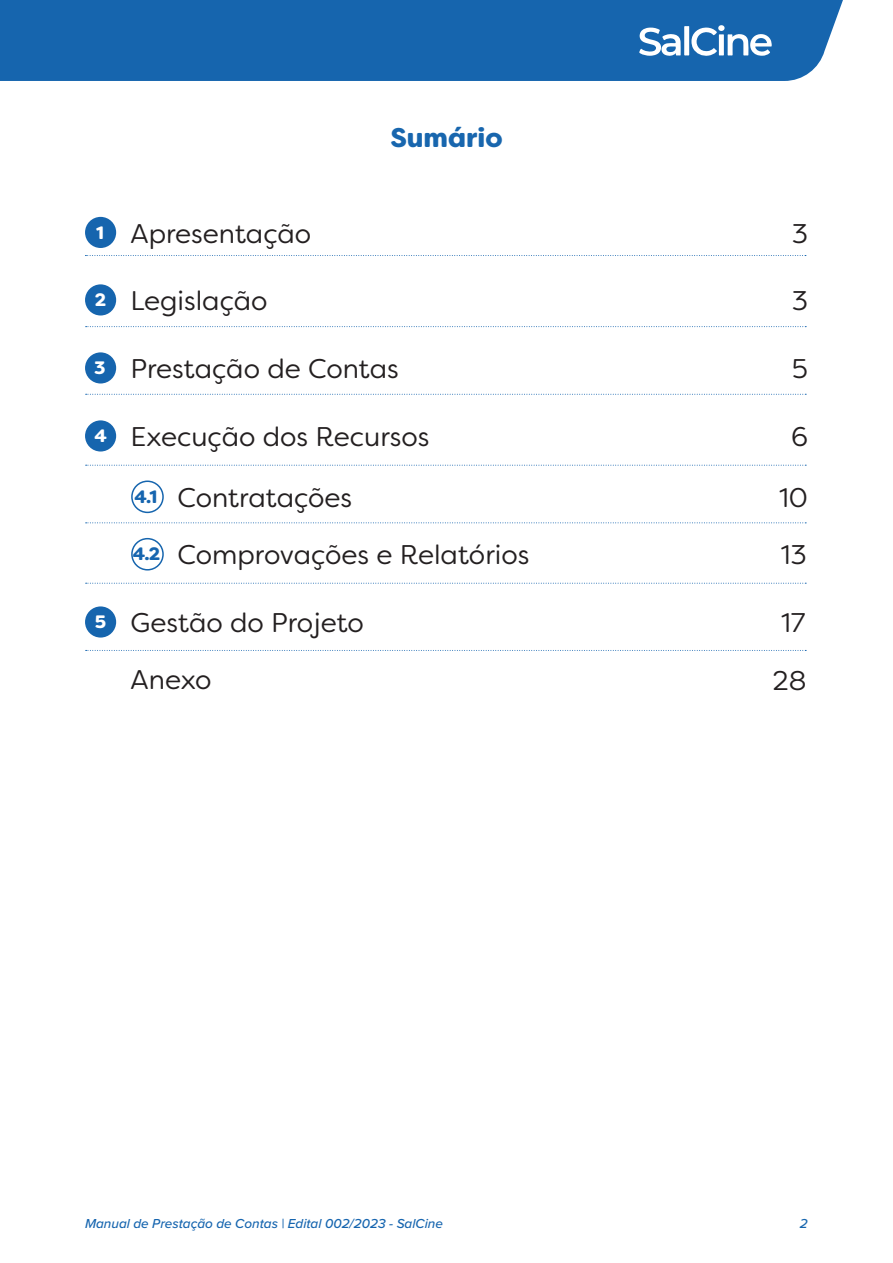
<style>
.page{position:relative;width:893px;height:1263px;background:#fff}
.page>*{position:absolute;margin:0;border:0;box-sizing:border-box;transform-origin:0 0}
.t1{font:27px/57.4px "Filson Soft";color:#231f20}
.t2{font:900 27px "Filson Soft";color:#1866ae}
.t3{font:italic 500 13.5px "Proxima Nova";color:#1665af}
.t4{font:italic 500 13.5px "Proxima Nova";color:#1766ae}
.s1{font-weight:900;font-size:18px;color:#fff}
.s2{font-weight:900;font-size:18px;color:#1665af}
</style>
<div class="page">
<div style="left:0;top:0;width:843px;height:81px;background:#1665ae"></div>
<svg style="left:638px;top:26px;width:134px;height:31px"></svg>
<div style="left:718px;top:25px;width:7px;height:6px;background:#fff;border-radius:50%"></div>
<div style="left:85px;top:217px;width:31px;height:31px;background:#1665ae;border-radius:50%"></div>
<div style="left:85px;top:284px;width:31px;height:31px;background:#1665ae;border-radius:50%"></div>
<div style="left:85px;top:352px;width:31px;height:31px;background:#1665ae;border-radius:50%"></div>
<div style="left:85px;top:420px;width:31px;height:31px;background:#1665ae;border-radius:50%"></div>
<div style="left:131px;top:480px;width:33px;height:33px;border:2px solid #1665ae;border-radius:50%"></div>
<div style="left:131px;top:538px;width:33px;height:32px;border:2px solid #1665ae;border-radius:50%"></div>
<div style="left:85px;top:606px;width:31px;height:31px;background:#1665ae;border-radius:50%"></div>
<svg style="left:85px;top:255px;width:721px;height:1px"></svg>
<svg style="left:86px;top:326px;width:720px;height:1px"></svg>
<svg style="left:86px;top:394px;width:720px;height:1px"></svg>
<svg style="left:86px;top:465px;width:720px;height:1px"></svg>
<svg style="left:86px;top:522px;width:720px;height:1px"></svg>
<svg style="left:86px;top:583px;width:720px;height:1px"></svg>
<svg style="left:86px;top:650px;width:720px;height:1px"></svg>
<p class="t2" style="left:390px;top:120px;width:114px">Sumário</p>
<p class="t1" style="left:96px;top:204px;width:216px"><span class="s1">1</span> Apresentação</p>
<p class="t1" style="left:792px;top:204px;width:18px">3</p>
<p class="t1" style="left:95px;top:272px;width:174px"><span class="s1">2</span> Legislação</p>
<p class="t1" style="left:792px;top:272px;width:18px">3</p>
<p class="t1" style="left:94px;top:340px;width:306px"><span class="s1">3</span> Prestação de Contas</p>
<p class="t1" style="left:792px;top:340px;width:18px">5</p>
<p class="t1" style="left:94px;top:408px;width:336px"><span class="s1">4</span> Execução dos Recursos</p>
<p class="t1" style="left:133px;top:469px;width:398px"><span class="s2">4.1</span> Contratações<br><span class="s2">4.2</span> Comprovações e Relatórios</p>
<p class="t1" style="left:791px;top:408px;width:18px">6</p>
<p class="t1" style="left:779px;top:469px;width:30px">10<br>13</p>
<p class="t1" style="left:131px;top:594px;width:235px;text-indent:-36px"><span class="s1">5</span> Gestão do Projeto<br>Anexo</p>
<p class="t1" style="left:773px;top:594px;width:36px;text-align:center">17<br>28</p>
<p class="t3" style="left:85px;top:1213px;width:359px">Manual de Prestação de Contas | Edital 002/2023 - SalCine</p>
<p class="t4" style="left:800px;top:1213px;width:9px">2</p>
</div>
